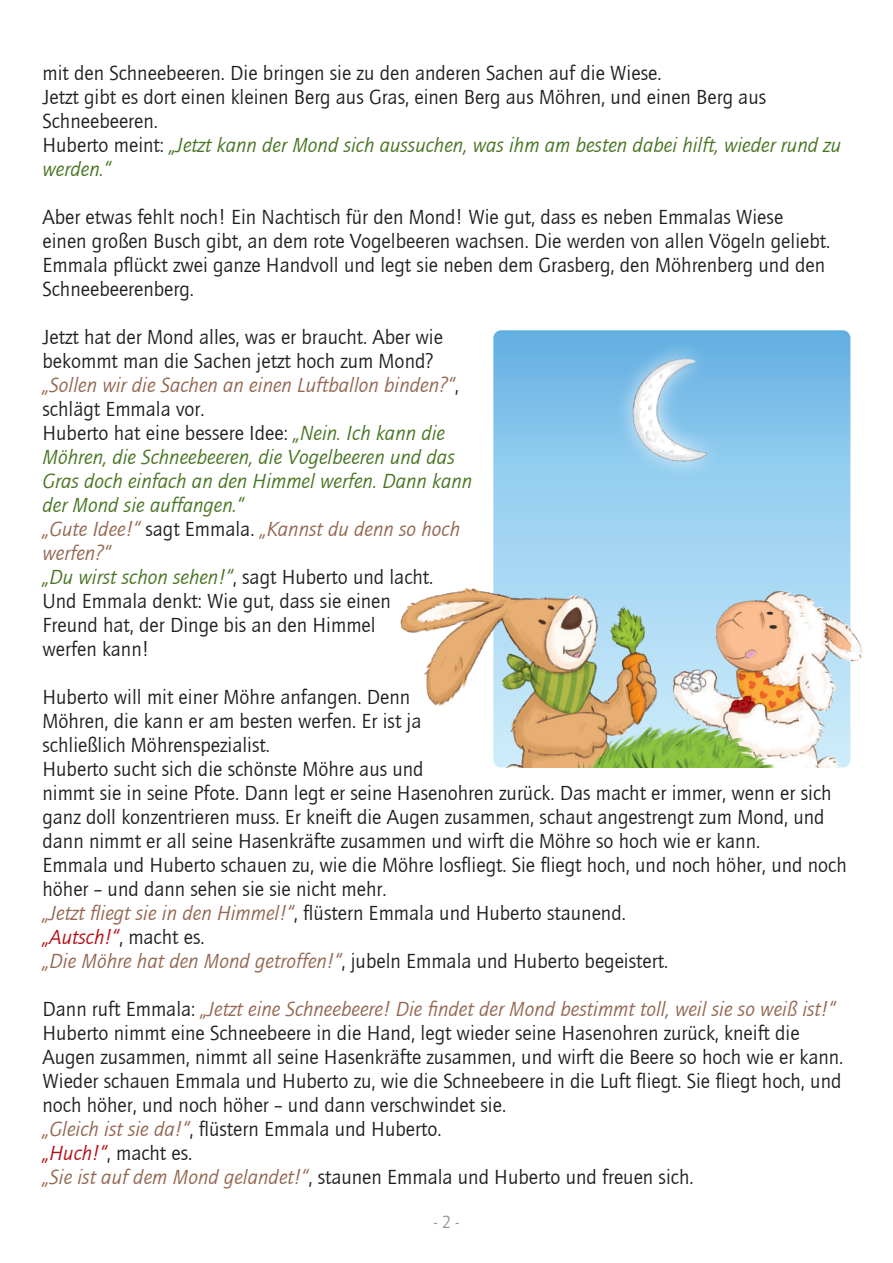
<style>
.page{position:relative;width:893px;height:1263px;background:#fff}
.page>*{position:absolute;margin:0;border:0;box-sizing:border-box;transform-origin:0 0}
.t1{font:21px/24px "Quay Itc T";color:#231f20}
.t2{font:italic 21px/24px "Quay Itc T";color:#487421}
.t3{font:italic 21px/24px "Quay Itc T";color:#936751}
.t4{font:italic 21px "Quay Itc T";color:#b50e16}
.t5{font:18px "Quay Itc T";color:#939598}
.s1{font-style:normal;color:#231f20}
.s2{font-style:italic;color:#487421}
.s3{font-style:italic;color:#936751}
.s4{font-style:italic;color:#b50e16}
</style>
<div class="page">
<svg style="left:493px;top:330px;width:357px;height:225px;background:#89c6ec"></svg>
<img style="left:708px;top:555px;width:155px;height:207px">
<img style="left:400px;top:527px;width:308px;height:240px">
<img style="left:528px;top:679px;width:322px;height:88px">
<img style="left:589px;top:330px;width:158px;height:158px">
<p class="t1" style="left:43px;top:60px;width:620px">mit den Schneebeeren. Die bringen sie zu den anderen Sachen auf die Wiese.</p>
<p class="t1" style="left:43px;top:84px;width:725px">Jetzt gibt es dort einen kleinen Berg aus Gras, einen Berg aus Möhren, und einen Berg aus<br>Schneebeeren.</p>
<p class="t2" style="left:43px;top:132px;width:800px"><span class="s1">Huberto meint:</span> „Jetzt kann der Mond sich aussuchen, was ihm am besten dabei hilft, wieder rund zu werden.“</p>
<p class="t1" style="left:43px;top:204px;width:789px">Aber etwas fehlt noch! Ein Nachtisch für den Mond! Wie gut, dass es neben Emmalas Wiese einen großen Busch gibt, an dem rote Vogelbeeren wachsen. Die werden von allen Vögeln geliebt.<br>Emmala pflückt zwei ganze Handvoll und legt sie neben dem Grasberg, den Möhrenberg und den Schneebeerenberg.</p>
<p class="t1" style="left:43px;top:324px;width:402px">Jetzt hat der Mond alles, was er braucht. Aber wie bekommt man die Sachen jetzt hoch zum Mond?</p>
<p class="t3" style="left:43px;top:372px;width:418px">„Sollen wir die Sachen an einen Luftballon binden?“<span class="s1">, schlägt Emmala vor.</span></p>
<p class="t2" style="left:43px;top:420px;width:431px"><span class="s1">Huberto hat eine bessere Idee:</span> „Nein. Ich kann die Möhren, die Schneebeeren, die Vogelbeeren und das Gras doch einfach an den Himmel werfen. Dann kann der Mond sie auffangen.“</p>
<p class="t3" style="left:43px;top:516px;width:419px">„Gute Idee!“ <span class="s1">sagt Emmala.</span> „Kannst du denn so hoch werfen?“</p>
<p class="t1" style="left:43px;top:564px;width:392px"><span class="s2">„Du wirst schon sehen!“</span>, sagt Huberto und lacht.</p>
<p class="t1" style="left:43px;top:588px;width:350px">Und Emmala denkt: Wie gut, dass sie einen<br>Freund hat, der Dinge bis an den Himmel werfen kann!</p>
<p class="t1" style="left:43px;top:684px;width:380px">Huberto will mit einer Möhre anfangen. Denn<br>Möhren, die kann er am besten werfen. Er ist ja schließlich Möhrenspezialist.</p>
<p class="t1" style="left:43px;top:756px;width:790px">Huberto sucht sich die schönste Möhre aus und<br>nimmt sie in seine Pfote. Dann legt er seine Hasenohren zurück. Das macht er immer, wenn er sich ganz doll konzentrieren muss. Er kneift die Augen zusammen, schaut angestrengt zum Mond, und dann nimmt er all seine Hasenkräfte zusammen und wirft die Möhre so hoch wie er kann.</p>
<p class="t1" style="left:43px;top:852px;width:806px">Emmala und Huberto schauen zu, wie die Möhre losfliegt. Sie fliegt hoch, und noch höher, und noch höher – und dann sehen sie sie nicht mehr.</p>
<p class="t1" style="left:43px;top:900px;width:585px"><span class="s3">„Jetzt fliegt sie in den Himmel!“</span>, flüstern Emmala und Huberto staunend.</p>
<p class="t4" style="left:43px;top:924px;width:164px">„Autsch!“<span class="s1">, macht es.</span></p>
<p class="t1" style="left:43px;top:948px;width:627px"><span class="s3">„Die Möhre hat den Mond getroffen!“</span>, jubeln Emmala und Huberto begeistert.</p>
<p class="t3" style="left:43px;top:996px;width:794px"><span class="s1">Dann ruft Emmala:</span> „Jetzt eine Schneebeere! Die findet der Mond bestimmt toll, weil sie so weiß ist!“</p>
<p class="t1" style="left:43px;top:1020px;width:802px">Huberto nimmt eine Schneebeere in die Hand, legt wieder seine Hasenohren zurück, kneift die<br>Augen zusammen, nimmt all seine Hasenkräfte zusammen, und wirft die Beere so hoch wie er kann.</p>
<p class="t1" style="left:43px;top:1068px;width:800px">Wieder schauen Emmala und Huberto zu, wie die Schneebeere in die Luft fliegt. Sie fliegt hoch, und noch höher, und noch höher – und dann verschwindet sie.</p>
<p class="t1" style="left:43px;top:1116px;width:400px"><span class="s3">„Gleich ist sie da!“</span>, flüstern Emmala und Huberto.</p>
<p class="t1" style="left:43px;top:1140px;width:151px"><span class="s4">„Huch!“</span>, macht es.</p>
<p class="t1" style="left:43px;top:1164px;width:652px"><span class="s3">„Sie ist auf dem Mond gelandet!“</span>, staunen Emmala und Huberto und freuen sich.</p>
<p class="t5" style="left:434px;top:1211px;width:26px">- 2 -</p>
</div>
